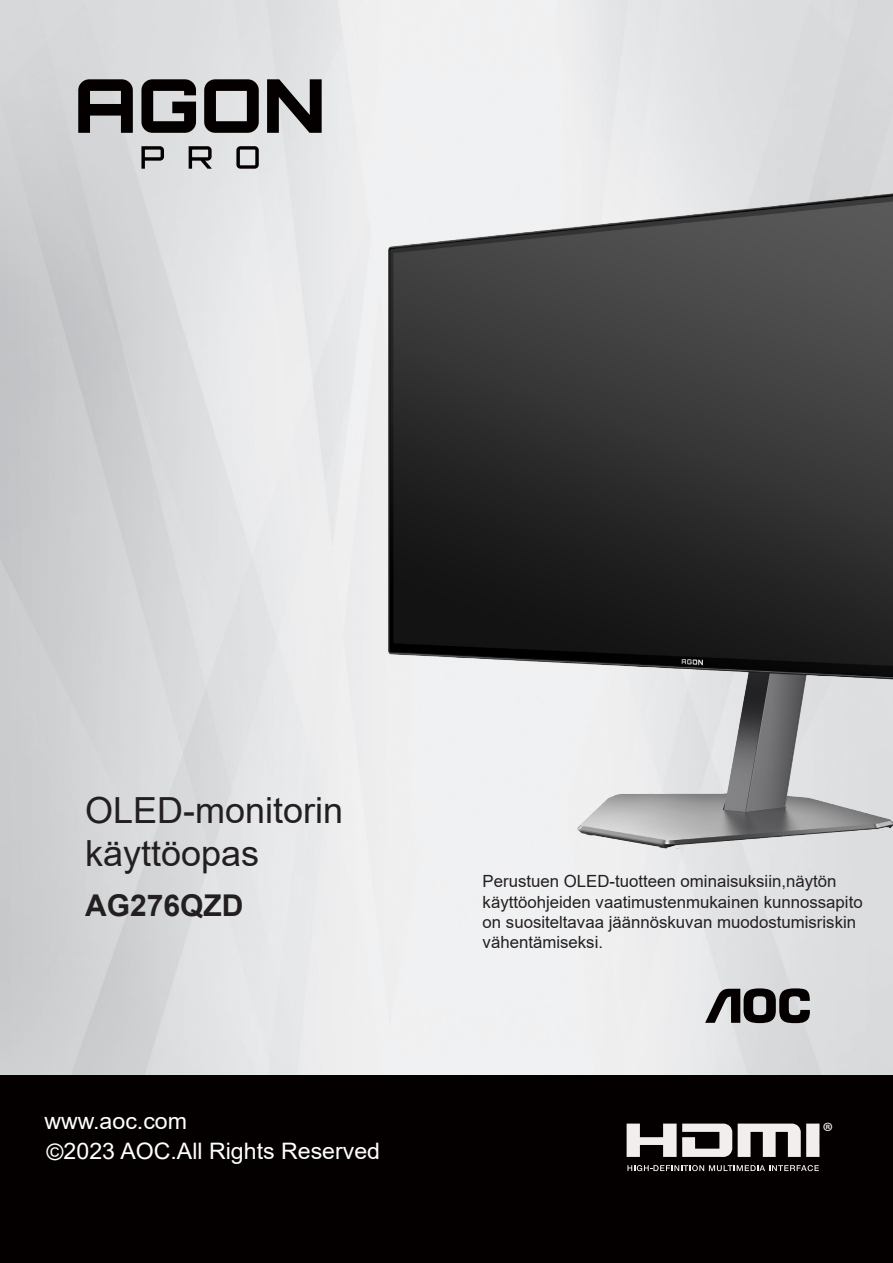
<style>
.page{position:relative;width:893px;height:1263px;background:#fff}
.page>*{position:absolute;margin:0;border:0;box-sizing:border-box;transform-origin:0 0}
.无间隔{font:36px/43.2px "Arial";color:#231f20}
.无间隔-2{font:700 30px "Arial";color:#231f20}
.t1{font:25.35px "Myriad Pro";color:#f2eeed}
.t2{font:22.65px "Arial";color:#fff}
.t3{font:16.8px/20.1px "Arial";color:#231f20}
</style>
<div class="page">
<div style="left:0;top:1075px;width:893px;height:188px;background:#040000"></div>
<svg style="left:705px;top:988px;width:105px;height:35px;background:#615f60"></svg>
<svg style="left:627px;top:1123px;width:105px;height:34px"></svg>
<svg style="left:738px;top:1123px;width:81px;height:34px"></svg>
<svg style="left:627px;top:1165px;width:192px;height:6px"></svg>
<img style="left:388px;top:175px;width:505px;height:674px">
<svg style="left:141px;top:146px;width:23px;height:23px"></svg>
<svg style="left:189px;top:146px;width:23px;height:23px"></svg>
<svg style="left:236px;top:146px;width:23px;height:23px"></svg>
<svg style="left:267px;top:79px;width:55px;height:54px;background:#585657"></svg>
<svg style="left:78px;top:79px;width:55px;height:54px;background:#4d4b4b"></svg>
<svg style="left:141px;top:79px;width:55px;height:54px;background:#4f4c4d"></svg>
<svg style="left:204px;top:79px;width:55px;height:54px;background:#555354"></svg>
<p class="无间隔" style="left:85px;top:788px;width:260px">OLED-monitorin käyttöopas</p>
<p class="无间隔-2" style="left:85px;top:884px;width:160px">AG276QZD</p>
<p class="t3" style="left:483px;top:871px;width:382px">Perustuen OLED-tuotteen ominaisuksiin,näytön käyttöohjeiden vaatimustenmukainen kunnossapito on suositeltavaa jäännöskuvan muodostumisriskin vähentämiseksi.</p>
<p class="t2" style="left:44px;top:1105px;width:144px">www.aoc.com</p>
<p class="t1" style="left:823px;top:1116px;width:12px">®</p>
<p class="t2" style="left:46px;top:1135px;width:335px">©2023 AOC.All Rights Reserved</p>
</div>
